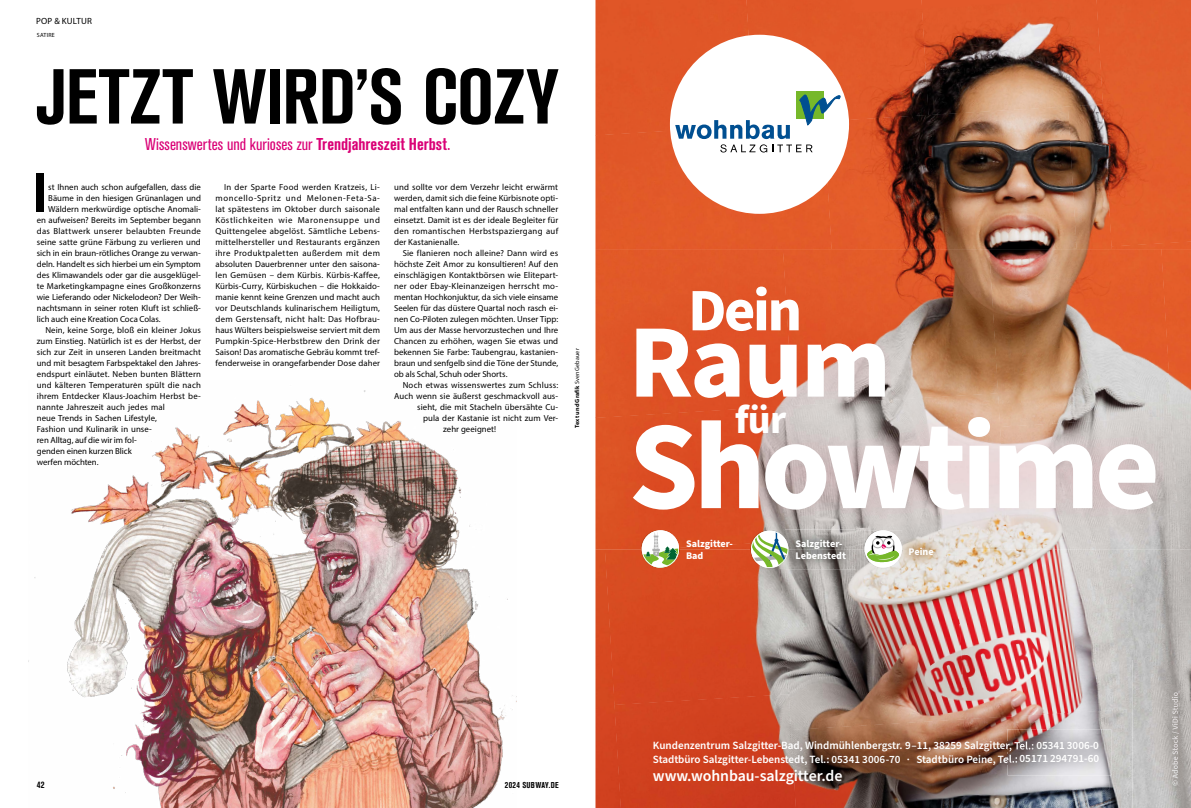
<style>
.page{position:relative;width:1191px;height:808px;background:#fff}
.page>*{position:absolute;margin:0;border:0;box-sizing:border-box;transform-origin:0 0}
.t1{font:700 125.5px "Source Sans Pro";letter-spacing:-.04em;color:#fff}
.t2{font:700 104.5px "Source Sans Pro";color:#fff}
.t3{font:700 condensed 77px "Akzidenz Grotesk BQ";letter-spacing:-.005em;color:#000}
.t4{font:700 60.3px "Source Sans Pro";color:#fff}
.t5{font:700 condensed 54.7px "Akzidenz Grotesk BQ";color:#000}
.t6{font:700 40.2px "Source Sans Pro";color:#fff}
.t7{font:condensed 17px "Akzidenz Grotesk BQ";letter-spacing:.005em;color:#da0076}
.t8{font:600 15.8px "Source Sans Pro";letter-spacing:-.005em;color:#fff}
.t9{font:600 11.1px/13.2px "Source Sans Pro";letter-spacing:-.005em;color:#fff}
.t10{font:700 10.1px/12.2px "Source Sans Pro";color:#fff}
.t11{font:700 condensed 9.5px "Akzidenz Grotesk BQ";color:#000}
.t12{font:9px "Myriad Pro";letter-spacing:.02em;color:#000}
.t13{font:8.8px/11px "Myriad Pro";letter-spacing:.005em;color:#000;text-align:justify}
.t14{font:8.8px "Myriad Pro";letter-spacing:.025em;color:#000}
.t15{font:700 condensed 8.5px "Akzidenz Grotesk BQ";letter-spacing:.035em;color:#000}
.t16{font:700 6px "Myriad Pro";letter-spacing:.02em;color:#000}
.t17{font:6px "Myriad Pro";letter-spacing:.04em;color:#000}
.s1{font-weight:700}
.s2{font-weight:400}
.s3{font-size:8.9px}
</style>
<div class="page">
<img style="left:34px;top:382px;width:479px;height:426px">
<div style="left:595px;top:0;width:151px;height:121px;background:#e05627"></div>
<div style="left:746px;top:0;width:175px;height:106px;background:#e05829"></div>
<img style="left:921px;top:0;width:175px;height:106px">
<div style="left:1096px;top:0;width:95px;height:241px;background:#e25d2b"></div>
<div style="left:595px;top:121px;width:228px;height:128px;background:#e25928"></div>
<img style="left:823px;top:106px;width:244px;height:143px">
<img style="left:1067px;top:104px;width:45px;height:145px">
<img style="left:595px;top:550px;width:19px;height:258px">
<svg style="left:1064px;top:248px;width:12px;height:1px"></svg>
<img style="left:1111px;top:241px;width:80px;height:8px">
<img style="left:1172px;top:550px;width:19px;height:110px">
<img style="left:605px;top:550px;width:176px;height:155px">
<img style="left:781px;top:550px;width:174px;height:160px">
<img style="left:955px;top:550px;width:177px;height:160px">
<img style="left:1130px;top:550px;width:42px;height:110px">
<img style="left:614px;top:694px;width:182px;height:114px">
<img style="left:791px;top:710px;width:313px;height:98px">
<img style="left:1104px;top:709px;width:28px;height:99px">
<img style="left:654px;top:741px;width:353px;height:11px">
<img style="left:653px;top:755px;width:354px;height:10px">
<div style="left:595px;top:249px;width:187px;height:154px;background:#e05427"></div>
<img style="left:782px;top:249px;width:207px;height:154px">
<img style="left:989px;top:249px;width:172px;height:167px">
<img style="left:1161px;top:249px;width:30px;height:301px">
<img style="left:595px;top:403px;width:231px;height:147px">
<img style="left:826px;top:393px;width:181px;height:157px">
<img style="left:1000px;top:416px;width:179px;height:134px">
<img style="left:679px;top:543px;width:71px;height:7px">
<div style="left:670px;top:35px;width:179px;height:179px;background:#fff;border-radius:50%"></div>
<div style="left:796px;top:92px;width:27px;height:27px;background:#76b82a"></div>
<svg style="left:675px;top:93px;width:165px;height:60px"></svg>
<img style="left:641px;top:530px;width:1px;height:38px">
<svg style="left:642px;top:530px;width:37px;height:38px"></svg>
<img style="left:750px;top:529px;width:106px;height:40px">
<svg style="left:751px;top:531px;width:37px;height:37px"></svg>
<img style="left:902px;top:535px;width:44px;height:33px">
<svg style="left:864px;top:530px;width:38px;height:38px"></svg>
<img style="left:1132px;top:660px;width:59px;height:148px">
<img style="left:1172px;top:692px;width:7px;height:93px">
<img style="left:1007px;top:729px;width:104px;height:46px">
<img style="left:1007px;top:741px;width:33px;height:11px">
<svg style="left:1007px;top:755px;width:10px;height:10px"></svg>
<p class="t12" style="left:36px;top:16px;width:57px">POP &amp; KULTUR</p>
<p class="t17" style="left:37px;top:31px;width:19px">SATIRE</p>
<h3 class="t3" style="left:37px;top:53px;width:523px">JETZT WIRD’S COZY</h3>
<h3 class="t7" style="left:145px;top:135px;width:306px">Wissenswertes und kurioses zur <span class="s1">Trendjahreszeit Herbst</span>.</h3>
<h3 class="t5" style="left:34px;top:162px;width:14px">I</h3>
<p class="t13" style="left:48px;top:182px;width:154px">st Ihnen auch schon aufgefallen, dass die</p>
<p class="t13" style="left:48px;top:193px;width:154px">Bäume in den hiesigen Grünanlagen und</p>
<p class="t13" style="left:48px;top:204px;width:154px">Wäldern merkwürdige optische Anomali-</p>
<p class="t13" style="left:37px;top:215px;width:166px">en aufweisen? Bereits im September begann</p>
<p class="t14" style="left:37px;top:226px;width:166px">das Blattwerk unserer belaubten Freunde</p>
<p class="t13" style="left:37px;top:237px;width:165px">seine satte grüne Färbung zu verlieren und</p>
<p class="t13" style="left:37px;top:248px;width:166px">sich in ein braun-rötliches Orange zu verwan-</p>
<p class="t13" style="left:37px;top:259px;width:165px">deln. Handelt es sich hierbei um ein Symptom</p>
<p class="t13" style="left:37px;top:270px;width:166px">des Klimawandels oder gar die ausgeklügel-</p>
<p class="t13" style="left:37px;top:281px;width:165px">te Marketingkampagne eines Großkonzerns</p>
<p class="t13" style="left:37px;top:292px;width:166px">wie Lieferando oder Nickelodeon? Der Weih-</p>
<p class="t13" style="left:37px;top:303px;width:166px">nachtsmann in seiner roten Kluft ist schließ-</p>
<p class="t13" style="left:37px;top:314px;width:125px">lich auch eine Kreation Coca Colas.</p>
<p class="t13" style="left:45px;top:325px;width:157px">Nein, keine Sorge, bloß ein kleiner Jokus</p>
<p class="t13" style="left:37px;top:336px;width:166px">zum Einstieg. Natürlich ist es der Herbst, der</p>
<p class="t13" style="left:37px;top:347px;width:166px">sich zur Zeit in unseren Landen breitmacht</p>
<p class="t13" style="left:37px;top:358px;width:166px">und mit besagtem Farbspektakel den Jahres-</p>
<p class="t13" style="left:37px;top:369px;width:166px">endspurt einläutet. Neben bunten Blättern</p>
<p class="t13" style="left:37px;top:380px;width:166px">und kälteren Temperaturen spült die nach</p>
<p class="t13" style="left:37px;top:391px;width:166px">ihrem Entdecker Klaus-Joachim Herbst be-</p>
<p class="t13" style="left:37px;top:402px;width:129px">nannte Jahreszeit auch jedes mal</p>
<p class="t13" style="left:37px;top:413px;width:122px">neue Trends in Sachen Lifestyle,</p>
<p class="t13" style="left:37px;top:424px;width:117px">Fashion und Kulinarik in unse-</p>
<p class="t13" style="left:37px;top:435px;width:102px">ren Alltag, auf die wir im fol-</p>
<p class="t13" style="left:37px;top:446px;width:96px">genden einen kurzen Blick</p>
<p class="t13" style="left:37px;top:457px;width:63px">werfen möchten.</p>
<p class="t13" style="left:215px;top:182px;width:166px;text-indent:9px">In der Sparte Food werden Kratzeis, Li&shy;moncello-Spritz und Melonen-Feta-Sa&shy;lat spätestens im Oktober durch saisonale Köstlichkeiten wie Maronensuppe und Quittengelee abgelöst. Sämtliche Lebens&shy;mittelhersteller und Restaurants ergänzen ihre Produktpaletten außerdem mit dem absoluten Dauerbrenner unter den saisona&shy;len Gemüsen – dem Kürbis. Kürbis-Kaffee, Kürbis-Curry, Kürbiskuchen – die Hokkaido&shy;manie kennt keine Grenzen und macht auch vor Deutschlands kulinarischem Heiligtum, dem Gerstensaft, nicht halt: Das Hofbrau&shy;haus Wülters beispielsweise serviert mit dem Pumpkin-Spice-Herbstbrew den Drink der Saison! Das aromatische Gebräu kommt tref&shy;fenderweise in orangefarbender Dose daher</p>
<p class="t13" style="left:394px;top:182px;width:166px">und sollte vor dem Verzehr leicht erwärmt werden, damit sich die feine Kürbisnote opti&shy;mal entfalten kann und der Rausch schneller einsetzt. Damit ist es der ideale Begleiter für den romantischen Herbstspaziergang auf der Kastanienalle.</p>
<p class="t13" style="left:394px;top:248px;width:166px;text-indent:9px">Sie flanieren noch alleine? Dann wird es höchste Zeit Amor zu konsultieren! Auf den einschlägigen Kontaktbörsen wie Elitepart&shy;ner oder Ebay-Kleinanzeigen herrscht mo&shy;mentan Hochkonjuktur, da sich viele einsame Seelen für das düstere Quartal noch rasch ei&shy;nen Co-Piloten zulegen möchten. Unser Tipp:<br>Um aus der Masse hervorzustechen und Ihre Chancen zu erhöhen, wagen Sie etwas und bekennen Sie Farbe: Taubengrau, kastanien&shy;braun und senfgelb sind die Töne der Stunde, ob als Schal, Schuh oder Shorts.</p>
<p class="t13" style="left:403px;top:380px;width:157px">Noch etwas wissenswertes zum Schluss:</p>
<p class="t13" style="left:394px;top:391px;width:166px">Auch wenn sie äußerst geschmackvoll aus-</p>
<p class="t13" style="left:417px;top:402px;width:142px">sieht, die mit Stacheln übersähte Cu-</p>
<p class="t13" style="left:423px;top:413px;width:137px">pula der Kastanie ist nicht zum Ver-</p>
<p class="t13" style="left:443px;top:424px;width:55px">zehr geeignet!</p>
<p class="t16" style="left:573px;top:428px;width:81px;rotate:-90deg">Text und Grafik <span class="s2">Sven Gebauer</span></p>
<h3 class="t4" style="left:688px;top:269px;width:116px">Dein</h3>
<h2 class="t2" style="left:628px;top:291px;width:264px">Raum</h2>
<h3 class="t6" style="left:734px;top:392px;width:53px">für</h3>
<h1 class="t1" style="left:628px;top:381px;width:533px">Showtime</h1>
<p class="t10" style="left:686px;top:537px;width:48px">Salzgitter-<br>Bad</p>
<p class="t10" style="left:795px;top:537px;width:52px">Salzgitter-<br>Lebenstedt</p>
<p class="t10" style="left:908px;top:545px;width:27px">Peine</p>
<p class="t11" style="left:37px;top:780px;width:9px">42</p>
<p class="t15" style="left:505px;top:781px;width:55px"><span class="s3">2024</span> SUBWAY.DE</p>
<p class="t9" style="left:653px;top:739px;width:447px">Kundenzentrum Salzgitter-Bad, Windmühlenbergstr. 9–11, 38259 Salzgitter, Tel.: 05341 3006-0<br>Stadtbüro Salzgitter-Lebenstedt, Tel.: 05341 3006-70 · Stadtbüro Peine, Tel.: 05171 294791-60</p>
<h3 class="t8" style="left:653px;top:765px;width:191px">www.wohnbau-salzgitter.de</h3>
</div>
